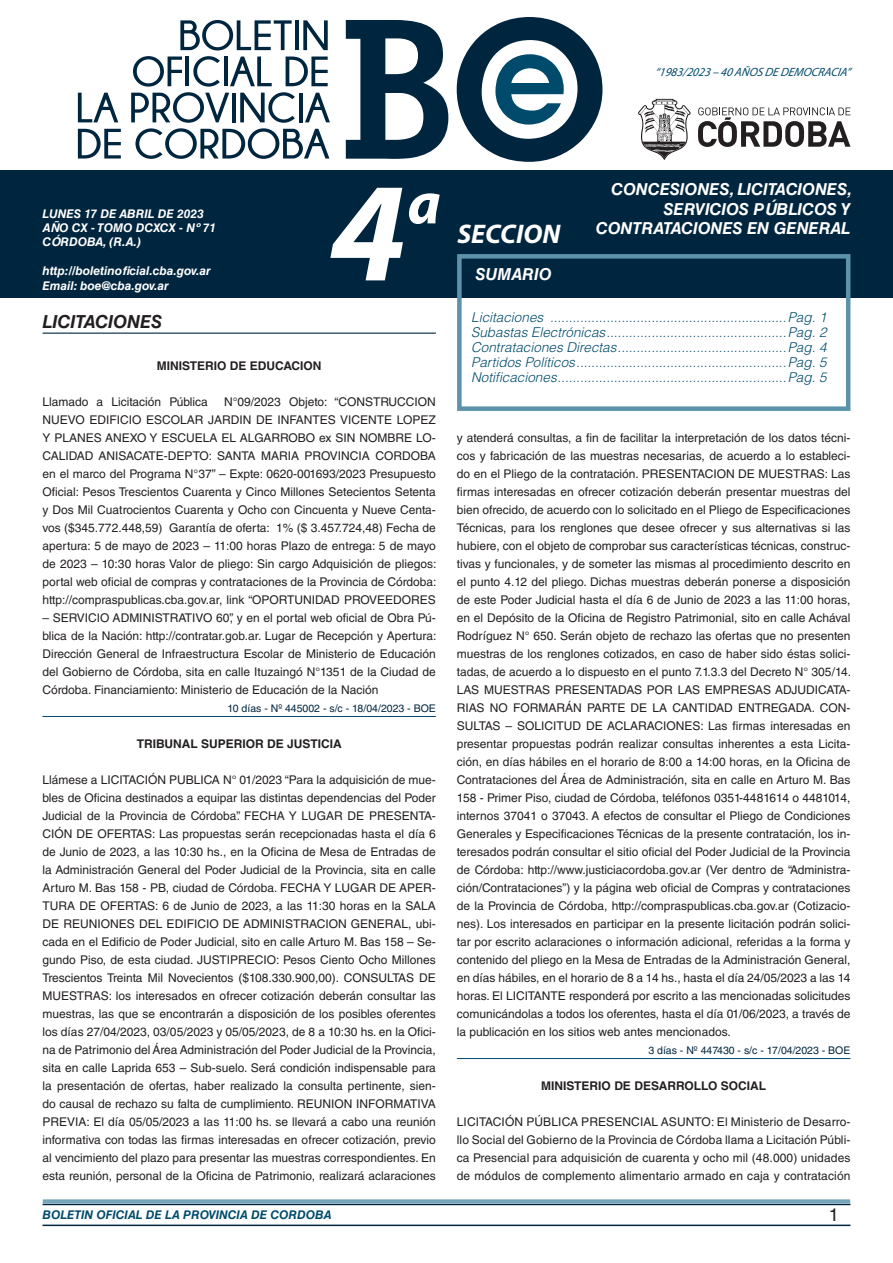
<style>
.page{position:relative;width:893px;height:1263px;background:#fff}
.page>*{position:absolute;margin:0;border:0;box-sizing:border-box;transform-origin:0 0}
.t1{font:italic 700 142.5px "Myriad Pro";color:#fff}
.t2{font:italic 700 60px "Myriad Pro";color:#fff}
.t3{font:italic 700 27px "Myriad Pro";color:#fff}
.NOMBRE_DE_MINISTERIO{font:italic 700 18px "Helvetica LT Std";color:#231f20}
.t4{font:18px "Helvetica LT Std";color:#231f20}
.t5{font:italic 700 16.5px/19.8px "Helvetica LT Std";color:#fff;text-align:right}
.t6{font:italic 300 13.5px "Helvetica LT Std";color:#004b6c}
.TEXTO_BASE{font:12px/18px "Helvetica LT Std";color:#231f20;text-align:justify}
.t7{font:italic 700 12px/14.4px "Helvetica LT Std";color:#fff}
.RESUELVE{font:700 12px "Helvetica LT Std";color:#231f20}
.t8{font:italic 700 12px "Helvetica LT Std";color:#004b6c}
.t9{font:italic 12px "Myriad Pro";color:#004b6c}
.FECHA_DE_VENCIMIENTO{font:10.5px "Helvetica LT Std";color:#00263f}
</style>
<div class="page">
<div style="left:0;top:170px;width:893px;height:128px;background:#00263f"></div>
<svg style="left:638px;top:99px;width:53px;height:61px"></svg>
<svg style="left:698px;top:107px;width:152px;height:40px"></svg>
<svg style="left:346px;top:20px;width:102px;height:139px"></svg>
<svg style="left:457px;top:17px;width:145px;height:145px"></svg>
<svg style="left:180px;top:20px;width:112px;height:30px"></svg>
<hr style="left:295px;top:20px;width:4px;height:30px;background:#00263f">
<svg style="left:303px;top:20px;width:25px;height:30px"></svg>
<svg style="left:78px;top:93px;width:40px;height:29px"></svg>
<svg style="left:78px;top:129px;width:43px;height:30px"></svg>
<svg style="left:131px;top:56px;width:199px;height:103px"></svg>
<hr style="left:43px;top:1224px;width:807px;height:2px;background:#00263f">
<div style="left:42px;top:1198px;width:809px;height:8px;background:#fff;opacity:.75"></div>
<hr style="left:43px;top:333px;width:393px;height:1px;background:#00263f">
<hr style="left:43px;top:716px;width:393px;height:1px;background:#004b6c">
<div style="left:457px;top:254px;width:393px;height:157px;border:4px solid #5c93aa"></div>
<hr style="left:457px;top:1058px;width:393px;height:1px;background:#004b6c">
<p class="t9" style="left:655px;top:65px;width:197px">“ 1983/2023 – 40 AÑOS DE DEMOCRACIA”</p>
<p class="t7" style="left:43px;top:206px;width:175px">LUNES 17 DE ABRIL DE 2023<br>AÑO CX - TOMO DCXCX - Nº 71<br>CÓRDOBA, (R.A.)</p>
<p class="t7" style="left:43px;top:264px;width:170px">http://boletinoficial.cba.gov.ar<br>Email: boe@cba.gov.ar</p>
<h1 class="t1" style="left:329px;top:140px;width:79px">4</h1>
<h2 class="t2" style="left:407px;top:164px;width:35px">a</h2>
<p class="NOMBRE_DE_MINISTERIO" style="left:43px;top:311px;width:121px">LICITACIONES</p>
<p class="RESUELVE" style="left:157px;top:358px;width:166px">MINISTERIO DE EDUCACION</p>
<p class="TEXTO_BASE" style="left:43px;top:393px;width:167px">Llamado a Licitación Pública</p>
<p class="TEXTO_BASE" style="left:43px;top:393px;width:395px;text-indent:182px">N°09/2023 Objeto: “CONSTRUCCION NUEVO EDIFICIO ESCOLAR JARDIN DE INFANTES VICENTE LOPEZ Y PLANES ANEXO Y ESCUELA EL ALGARROBO ex SIN NOMBRE LO-CALIDAD ANISACATE-DEPTO: SANTA MARIA PROVINCIA CORDOBA en el marco del Programa N°37” – Expte: 0620-001693/2023 Presupuesto Oficial: Pesos Trescientos Cuarenta y Cinco Millones Setecientos Setenta y Dos Mil Cuatrocientos Cuarenta y Ocho con Cincuenta y Nueve Centa&shy;vos ($345.772.448,59) Garantía de oferta: 1% ($ 3.457.724,48) Fecha de apertura: 5 de mayo de 2023 – 11:00 horas Plazo de entrega: 5 de mayo de 2023 – 10:30 horas Valor de pliego: Sin cargo Adquisición de pliegos: portal web oficial de compras y contrataciones de la Provincia de Córdoba: http://compraspublicas.cba.gov.ar, link “OPORTUNIDAD PROVEEDORES</p>
<p class="TEXTO_BASE" style="left:43px;top:609px;width:395px">– SERVICIO ADMINISTRATIVO 60”, y en el portal web oficial de Obra Pú&shy;blica de la Nación: http://contratar.gob.ar. Lugar de Recepción y Apertura:<br>Dirección General de Infraestructura Escolar de Ministerio de Educación del Gobierno de Córdoba, sita en calle Ituzaingó N°1351 de la Ciudad de Córdoba. Financiamiento: Ministerio de Educación de la Nación</p>
<p class="FECHA_DE_VENCIMIENTO" style="left:228px;top:702px;width:210px">10 días - Nº 445002 - s/c - 18/04/2023 - BOE</p>
<p class="RESUELVE" style="left:137px;top:736px;width:206px">TRIBUNAL SUPERIOR DE JUSTICIA</p>
<p class="TEXTO_BASE" style="left:43px;top:771px;width:395px">Llámese a LICITACIÓN PUBLICA N° 01/2023 “Para la adquisición de mue&shy;bles de Oficina destinados a equipar las distintas dependencias del Poder Judicial de la Provincia de Córdoba”. FECHA Y LUGAR DE PRESENTA-CIÓN DE OFERTAS: Las propuestas serán recepcionadas hasta el día 6 de Junio de 2023, a las 10:30 hs., en la Oficina de Mesa de Entradas de la Administración General del Poder Judicial de la Provincia, sita en calle Arturo M. Bas 158 - PB, ciudad de Córdoba. FECHA Y LUGAR DE APER-TURA DE OFERTAS: 6 de Junio de 2023, a las 11:30 horas en la SALA DE REUNIONES DEL EDIFICIO DE ADMINISTRACION GENERAL, ubi&shy;cada en el Edificio de Poder Judicial, sito en calle Arturo M. Bas 158 – Se&shy;gundo Piso, de esta ciudad. JUSTIPRECIO: Pesos Ciento Ocho Millones Trescientos Treinta Mil Novecientos ($108.330.900,00). CONSULTAS DE MUESTRAS: los interesados en ofrecer cotización deberán consultar las muestras, las que se encontrarán a disposición de los posibles oferentes los días 27/04/2023, 03/05/2023 y 05/05/2023, de 8 a 10:30 hs. en la Ofici&shy;na de Patrimonio del Área Administración del Poder Judicial de la Provincia, sita en calle Laprida 653 – Sub-suelo. Será condición indispensable para la presentación de ofertas, haber realizado la consulta pertinente, sien&shy;do causal de rechazo su falta de cumplimiento. REUNION INFORMATIVA PREVIA: El día 05/05/2023 a las 11:00 hs. se llevará a cabo una reunión informativa con todas las firmas interesadas en ofrecer cotización, previo al vencimiento del plazo para presentar las muestras correspondientes. En esta reunión, personal de la Oficina de Patrimonio, realizará aclaraciones</p>
<h3 class="t3" style="left:457px;top:216px;width:104px">SECCION</h3>
<h3 class="t5" style="left:475px;top:264px;width:78px">SUMARIO</h3>
<h3 class="t5" style="left:596px;top:179px;width:258px">CONCESIONES, LICITACIONES,<br>SERVICIOS PÚBLICOS Y<br>CONTRATACIONES EN GENERAL</h3>
<p class="t6" style="left:471px;top:309px;width:357px">Licitaciones ...............................................................Pag. 1</p>
<p class="t6" style="left:471px;top:324px;width:357px">Subastas Electrónicas................................................Pag. 2</p>
<p class="t6" style="left:471px;top:339px;width:357px">Contrataciones Directas.............................................Pag. 4</p>
<p class="t6" style="left:471px;top:354px;width:357px">Partidos Políticos........................................................Pag. 5</p>
<p class="t6" style="left:471px;top:369px;width:357px">Notificaciones.............................................................Pag. 5</p>
<p class="TEXTO_BASE" style="left:457px;top:429px;width:396px">y atenderá consultas, a fin de facilitar la interpretación de los datos técni&shy;cos y fabricación de las muestras necesarias, de acuerdo a lo estableci&shy;do en el Pliego de la contratación. PRESENTACION DE MUESTRAS: Las firmas interesadas en ofrecer cotización deberán presentar muestras del bien ofrecido, de acuerdo con lo solicitado en el Pliego de Especificaciones Técnicas, para los renglones que desee ofrecer y sus alternativas si las hubiere, con el objeto de comprobar sus características técnicas, construc&shy;tivas y funcionales, y de someter las mismas al procedimiento descrito en el punto 4.12 del pliego. Dichas muestras deberán ponerse a disposición de este Poder Judicial hasta el día 6 de Junio de 2023 a las 11:00 horas, en el Depósito de la Oficina de Registro Patrimonial, sito en calle Achával Rodríguez N° 650. Serán objeto de rechazo las ofertas que no presenten muestras de los renglones cotizados, en caso de haber sido éstas solici&shy;tadas, de acuerdo a lo dispuesto en el punto 7.1.3.3 del Decreto N° 305/14.<br>LAS MUESTRAS PRESENTADAS POR LAS EMPRESAS ADJUDICATA-RIAS NO FORMARÁN PARTE DE LA CANTIDAD ENTREGADA. CON-SULTAS – SOLICITUD DE ACLARACIONES: Las firmas interesadas en presentar propuestas podrán realizar consultas inherentes a esta Licita&shy;ción, en días hábiles en el horario de 8:00 a 14:00 horas, en la Oficina de Contrataciones del Área de Administración, sita en calle en Arturo M. Bas 158 - Primer Piso, ciudad de Córdoba, teléfonos 0351-4481614 o 4481014, internos 37041 o 37043. A efectos de consultar el Pliego de Condiciones Generales y Especificaciones Técnicas de la presente contratación, los in&shy;teresados podrán consultar el sitio oficial del Poder Judicial de la Provincia de Córdoba: http://www.justiciacordoba.gov.ar (Ver dentro de “Administra&shy;ción/Contrataciones”) y la página web oficial de Compras y contrataciones de la Provincia de Córdoba, http://compraspublicas.cba.gov.ar (Cotizacio&shy;nes). Los interesados en participar en la presente licitación podrán solici&shy;tar por escrito aclaraciones o información adicional, referidas a la forma y contenido del pliego en la Mesa de Entradas de la Administración General, en días hábiles, en el horario de 8 a 14 hs., hasta el día 24/05/2023 a las 14 horas. El LICITANTE responderá por escrito a las mencionadas solicitudes comunicándolas a todos los oferentes, hasta el día 01/06/2023, a través de la publicación en los sitios web antes mencionados.</p>
<p class="FECHA_DE_VENCIMIENTO" style="left:648px;top:1044px;width:204px">3 días - Nº 447430 - s/c - 17/04/2023 - BOE</p>
<p class="RESUELVE" style="left:541px;top:1078px;width:226px">MINISTERIO DE DESARROLLO SOCIAL</p>
<p class="TEXTO_BASE" style="left:457px;top:1113px;width:395px">LICITACIÓN PÚBLICA PRESENCIAL ASUNTO: El Ministerio de Desarro&shy;llo Social del Gobierno de la Provincia de Córdoba llama a Licitación Públi&shy;ca Presencial para adquisición de cuarenta y ocho mil (48.000) unidades de módulos de complemento alimentario armado en caja y contratación</p>
<p class="t8" style="left:43px;top:1208px;width:290px">BOLETIN OFICIAL DE LA PROVINCIA DE CORDOBA</p>
<p class="t4" style="left:829px;top:1204px;width:12px">1</p>
</div>
